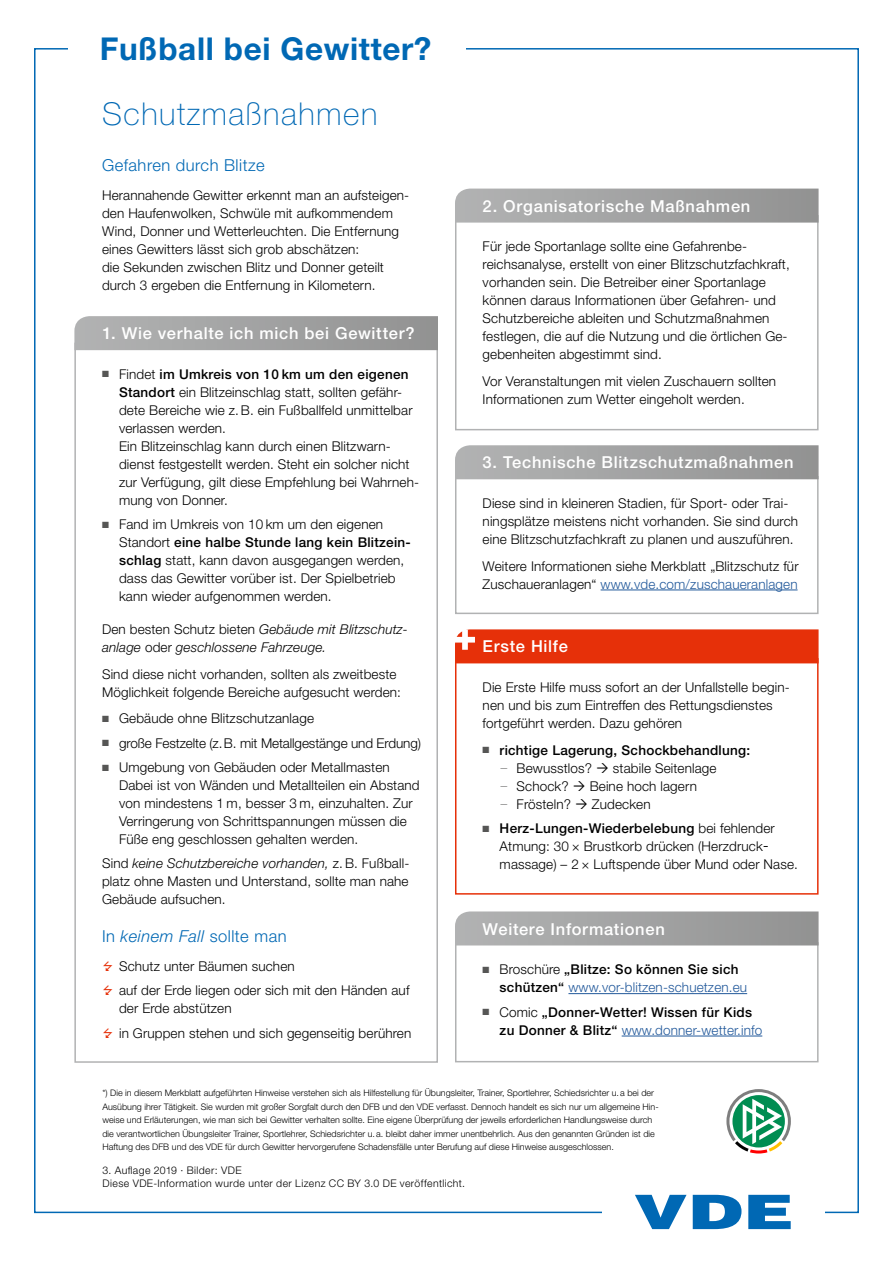
<style>
.page{position:relative;width:893px;height:1263px;background:#fff}
.page>*{position:absolute;margin:0;border:0;box-sizing:border-box;transform-origin:0 0}
.t1{font:700 31.5px "Helvetica Neue LT Std";letter-spacing:.02em;color:#0068b4}
.t2{font:100 31.5px "Helvetica Neue LT Std";letter-spacing:.05em;color:#0068b4}
.t3{font:500 16.5px "Helvetica Neue LT Std";letter-spacing:.045em;color:#fff}
.t4{font:300 16.5px "Helvetica Neue LT Std";letter-spacing:.03em;color:#0068b4}
.t5{font:300 13.5px/18px "Helvetica Neue LT Std";letter-spacing:.01em;color:#000}
.t6{font:500 13.5px/18px "Helvetica Neue LT Std";letter-spacing:.02em;color:#000}
.t7{font:italic 300 13.5px/18px "Helvetica Neue LT Std";letter-spacing:.01em;color:#000}
.t8{font:300 13.5px "Helvetica Neue LT Std";letter-spacing:-.01em;color:#000}
.t9{font:300 10.5px/13.5px "Helvetica Neue LT Std";letter-spacing:.04em;color:#000}
.t10{font:300 9px/13.5px "Helvetica Neue LT Std";color:#000}
.s1{color:#565655}
.s2{font-weight:500}
.s3{font-style:normal}
.s4{font-style:italic}
.s5{color:#22599b}
.s6{font-size:9px;color:#565655}
.s7{font-weight:300}
.s8{font-weight:300;color:#22599b}
</style>
<div class="page">
<div style="left:455px;top:658px;width:364px;height:237px;border:2px solid #e63009"></div>
<div style="left:74px;top:343px;width:364px;height:720px;border:2px solid #b1b2b3"></div>
<svg style="left:74px;top:316px;width:364px;height:34px;background:#a2a3a3"></svg>
<div style="left:455px;top:215px;width:364px;height:215px;border:2px solid #b1b2b3"></div>
<svg style="left:455px;top:189px;width:364px;height:34px;background:#a3a3a4"></svg>
<div style="left:455px;top:476px;width:364px;height:138px;border:2px solid #b1b2b3"></div>
<hr style="left:601px;top:590px;width:197px;height:1px;background:#22599b">
<svg style="left:455px;top:445px;width:364px;height:34px;background:#a3a3a3"></svg>
<svg style="left:635px;top:1195px;width:51px;height:34px"></svg>
<svg style="left:693px;top:1195px;width:48px;height:34px"></svg>
<svg style="left:748px;top:1195px;width:43px;height:34px"></svg>
<div style="left:455px;top:629px;width:364px;height:34px;background:#e63009"></div>
<div style="left:455px;top:942px;width:364px;height:120px;border:2px solid #b1b2b3"></div>
<hr style="left:568px;top:993px;width:179px;height:1px;background:#22599b">
<hr style="left:622px;top:1036px;width:140px;height:1px;background:#22599b">
<svg style="left:455px;top:911px;width:364px;height:34px;background:#a3a4a4"></svg>
<svg style="left:726px;top:1089px;width:65px;height:64px"></svg>
<h1 class="t1" style="left:100px;top:29px;width:333px">Fußball bei Gewitter?</h1>
<h1 class="t2" style="left:102px;top:95px;width:277px">Schutzmaßnahmen</h1>
<p class="t4" style="left:102px;top:155px;width:164px">Gefahren durch Blitze</p>
<p class="t5" style="left:102px;top:185px;width:309px">Herannahende Gewitter erkennt man an aufsteigen&shy;den Haufenwolken, Schwüle mit aufkommendem Wind, Donner und Wetterleuchten. Die Entfernung eines Gewitters lässt sich grob abschätzen:<br>die Sekunden zwischen Blitz und Donner geteilt durch 3 ergeben die Entfernung in Kilometern.</p>
<p class="t3" style="left:102px;top:323px;width:314px">1. Wie verhalte ich mich bei Gewitter?</p>
<p class="t5" style="left:119px;top:365px;width:302px;text-indent:-17px"><span class="s1">■</span> Findet <span class="s2">im Umkreis von 10 km um den eigenen Standort</span> ein Blitzeinschlag statt, sollten gefähr&shy;dete Bereiche wie z.B. ein Fußballfeld unmittelbar verlassen werden.<br>Ein Blitzeinschlag kann durch einen Blitzwarn&shy;dienst festgestellt werden. Steht ein solcher nicht zur Verfügung, gilt diese Empfehlung bei Wahrneh&shy;mung von Donner.</p>
<p class="t5" style="left:119px;top:515px;width:293px;text-indent:-17px"><span class="s1">■</span> Fand im Umkreis von 10 km um den eigenen Standort <span class="s2">eine halbe Stunde lang kein Blitzein&shy;schlag</span> statt, kann davon ausgegangen werden, dass das Gewitter vorüber ist. Der Spielbetrieb kann wieder aufgenommen werden.</p>
<p class="t7" style="left:102px;top:620px;width:307px"><span class="s3">Den besten Schutz bieten</span> Gebäude mit Blitzschutz&shy;anlage <span class="s3">oder</span> geschlossene Fahrzeuge.</p>
<p class="t5" style="left:102px;top:665px;width:300px">Sind diese nicht vorhanden, sollten als zweitbeste<br>Möglichkeit folgende Bereiche aufgesucht werden:</p>
<p class="t5" style="left:102px;top:709px;width:213px"><span class="s1">■</span> Gebäude ohne Blitzschutzanlage</p>
<p class="t8" style="left:102px;top:734px;width:320px"><span class="s1">■</span> große Festzelte (z.B. mit Metallgestänge und Erdung)</p>
<p class="t5" style="left:119px;top:758px;width:302px;text-indent:-17px"><span class="s1">■</span> Umgebung von Gebäuden oder Metallmasten Dabei ist von Wänden und Metallteilen ein Abstand von mindestens 1 m, besser 3 m, einzuhalten. Zur Verringerung von Schrittspannungen müssen die Füße eng geschlossen gehalten werden.</p>
<p class="t5" style="left:102px;top:854px;width:309px;text-align:justify">Sind <span class="s4">keine Schutzbereiche vorhanden,</span> z.B. Fußball&shy;platz ohne Masten und Unterstand, sollte man nahe Gebäude aufsuchen.</p>
<p class="t4" style="left:102px;top:926px;width:186px">In <span class="s4">keinem Fall</span> sollte man</p>
<p class="t5" style="left:119px;top:954px;width:292px;line-height:24.5px">Schutz unter Bäumen suchen<br>auf der Erde liegen oder sich mit den Händen auf</p>
<p class="t5" style="left:119px;top:996px;width:294px;line-height:24.5px">der Erde abstützen<br>in Gruppen stehen und sich gegenseitig berühren</p>
<p class="t3" style="left:483px;top:196px;width:269px">2. Organisatorische Maßnahmen</p>
<p class="t5" style="left:483px;top:237px;width:309px">Für jede Sportanlage sollte eine Gefahrenbe&shy;reichsanalyse, erstellt von einer Blitzschutzfachkraft, vorhanden sein. Die Betreiber einer Sportanlage können daraus Informationen über Gefahren- und Schutzbereiche ableiten und Schutzmaßnahmen festlegen, die auf die Nutzung und die örtlichen Ge&shy;gebenheiten abgestimmt sind.</p>
<p class="t5" style="left:483px;top:372px;width:295px">Vor Veranstaltungen mit vielen Zuschauern sollten<br>Informationen zum Wetter eingeholt werden.</p>
<p class="t3" style="left:483px;top:453px;width:312px">3. Technische Blitzschutzmaßnahmen</p>
<p class="t5" style="left:483px;top:494px;width:317px">Diese sind in kleineren Stadien, für Sport- oder Trai&shy;ningsplätze meistens nicht vorhanden. Sie sind durch eine Blitzschutzfachkraft zu planen und auszuführen.</p>
<p class="t5" style="left:483px;top:556px;width:317px">Weitere Informationen siehe Merkblatt „Blitzschutz für<br>Zuschaueranlagen“ <span class="s5">www.vde.com/zuschaueranlagen</span></p>
<p class="t3" style="left:483px;top:636px;width:87px">Erste Hilfe</p>
<p class="t5" style="left:483px;top:678px;width:309px">Die Erste Hilfe muss sofort an der Unfallstelle begin&shy;nen und bis zum Eintreffen des Rettungsdienstes fortgeführt werden. Dazu gehören</p>
<p class="t6" style="left:483px;top:741px;width:269px"><span class="s1">■</span> richtige Lagerung, Schockbehandlung:</p>
<p class="t5" style="left:500px;top:759px;width:94px"><span class="s6">—</span> Bewusstlos?</p>
<p class="t5" style="left:613px;top:759px;width:105px">stabile Seitenlage</p>
<p class="t5" style="left:500px;top:777px;width:71px"><span class="s6">—</span> Schock?</p>
<p class="t5" style="left:590px;top:777px;width:109px">Beine hoch lagern</p>
<p class="t5" style="left:500px;top:795px;width:73px"><span class="s6">—</span> Frösteln?</p>
<p class="t5" style="left:592px;top:795px;width:60px">Zudecken</p>
<p class="t5" style="left:500px;top:819px;width:300px;text-indent:-17px"><span class="s1">■</span> <span class="s2">Herz-Lungen-Wiederbelebung</span> bei fehlender<br>Atmung: 30 × Brustkorb drücken (Herzdruck&shy;massage) – 2 × Luftspende über Mund oder Nase.</p>
<p class="t3" style="left:483px;top:919px;width:184px">Weitere Informationen</p>
<p class="t6" style="left:500px;top:960px;width:249px;text-indent:-17px"><span class="s1">■</span> <span class="s7">Broschüre</span> „Blitze: So können Sie sich schützen“ <span class="s8">www.vor-blitzen-schuetzen.eu</span></p>
<p class="t6" style="left:500px;top:1003px;width:264px;text-indent:-17px"><span class="s1">■</span> <span class="s7">Comic</span> „Donner-Wetter! Wissen für Kids zu Donner &amp; Blitz“ <span class="s8">www.donner-wetter.info</span></p>
<p class="t10" style="left:102px;top:1086px;width:558px">*) Die in diesem Merkblatt aufgeführten Hinweise verstehen sich als Hilfestellung für Übungsleiter, Trainer, Sportlehrer, Schiedsrichter u.a bei der Ausübung ihrer Tätigkeit. Sie wurden mit großer Sorgfalt durch den DFB und den VDE verfasst. Dennoch handelt es sich nur um allgemeine Hin&shy;weise und Erläuterungen, wie man sich bei Gewitter verhalten sollte. Eine eigene Überprüfung der jeweils erforderlichen Handlungsweise durch die verantwortlichen Übungsleiter Trainer, Sportlehrer, Schiedsrichter u.a. bleibt daher immer unentbehrlich. Aus den genannten Gründen ist die Haftung des DFB und des VDE für durch Gewitter hervorgerufene Schadensfälle unter Berufung auf diese Hinweise ausgeschlossen.</p>
<p class="t9" style="left:102px;top:1163px;width:364px">3. Auflage 2019 ∙ Bilder: VDE<br>Diese VDE-Information wurde unter der Lizenz CC BY 3.0 DE veröffentlicht.</p>
</div>
